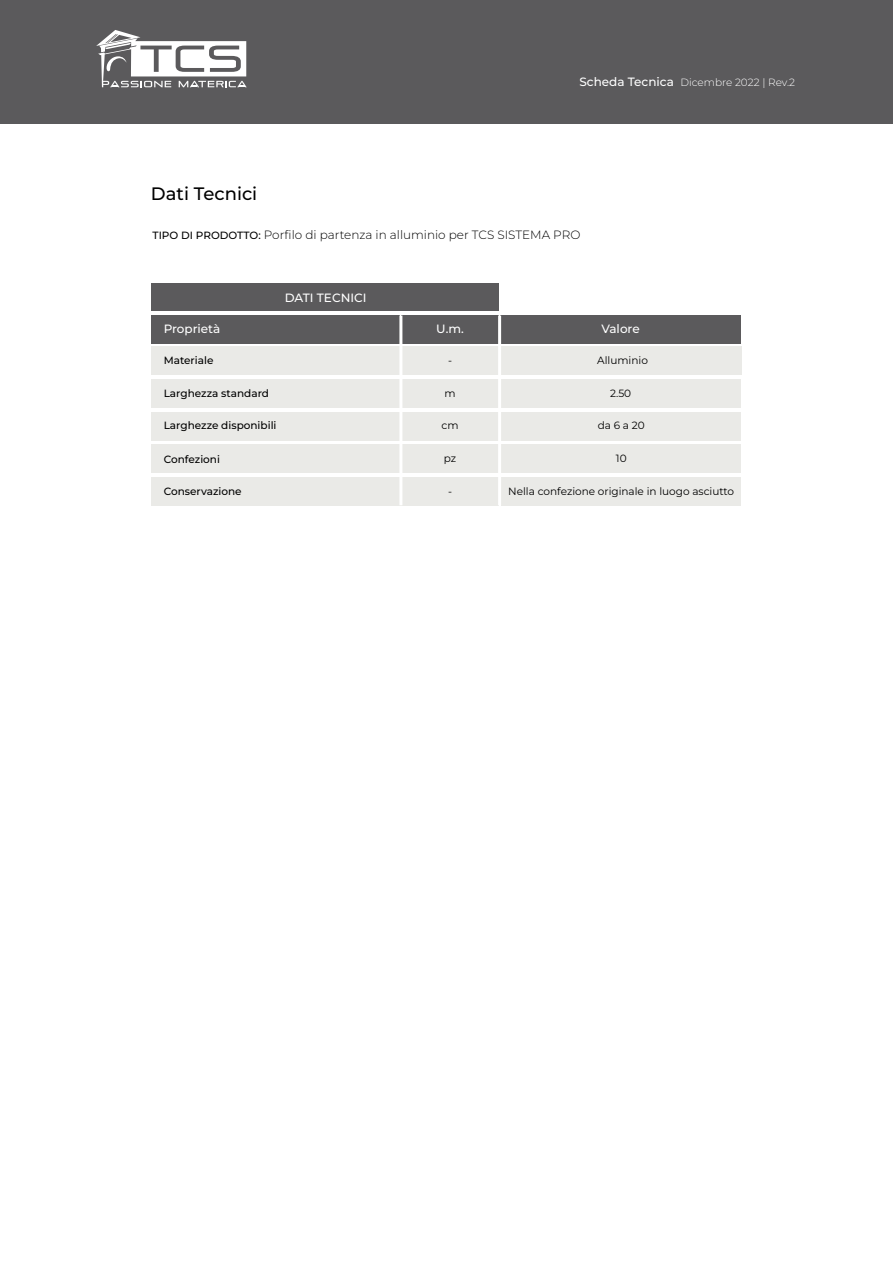
<style>
.page{position:relative;width:893px;height:1263px;background:#fff}
.page>*{position:absolute;margin:0;border:0;box-sizing:border-box;transform-origin:0 0}
.t1{font:100 18px "Montserrat";color:#000}
.t2{font:300 12px "Montserrat";color:#000}
.t3{font:100 12px "Montserrat";color:#fff}
.t4{font:100 10.5px "Montserrat";color:#000}
.t5{font:300 10.5px "Montserrat";color:#fff}
.s1{font-weight:100;font-size:12px}
.s2{font-weight:100;font-size:10.5px}
</style>
<div class="page">
<div style="left:0;top:0;width:893px;height:123px;background:#5b5a5c"></div>
<svg style="left:96px;top:30px;width:151px;height:57px"></svg>
<div style="left:151px;top:347px;width:348px;height:28px;background:#eaeae7"></div>
<div style="left:500px;top:347px;width:241px;height:28px;background:#eaeae7"></div>
<div style="left:151px;top:379px;width:348px;height:29px;background:#eaeae7"></div>
<div style="left:501px;top:379px;width:240px;height:29px;background:#eaeae7"></div>
<div style="left:151px;top:412px;width:348px;height:28px;background:#eaeae7"></div>
<div style="left:501px;top:412px;width:240px;height:28px;background:#eaeae7"></div>
<div style="left:151px;top:445px;width:348px;height:28px;background:#eaeae7"></div>
<div style="left:151px;top:477px;width:348px;height:28px;background:#eaeae7"></div>
<div style="left:501px;top:445px;width:240px;height:28px;background:#eaeae7"></div>
<div style="left:501px;top:477px;width:240px;height:28px;background:#eaeae7"></div>
<div style="left:151px;top:283px;width:348px;height:28px;background:#5b5a5c"></div>
<div style="left:151px;top:315px;width:249px;height:29px;background:#5b5a5c"></div>
<div style="left:401px;top:315px;width:98px;height:29px;background:#5b5a5c"></div>
<div style="left:500px;top:315px;width:241px;height:29px;background:#5b5a5c"></div>
<hr style="left:399px;top:315px;width:3px;height:190px;background:#fff">
<hr style="left:498px;top:315px;width:3px;height:190px;background:#fff">
<h1 class="t1" style="left:151px;top:181px;width:108px">Dati Tecnici</h1>
<p class="t5" style="left:579px;top:75px;width:217px"><span class="s1">Scheda Tecnica</span> Dicembre 2022 | Rev.2</p>
<p class="t2" style="left:153px;top:226px;width:429px"><span class="s2">TIPO DI PRODOTTO:</span> Porfilo di partenza in alluminio per TCS SISTEMA PRO</p>
<p class="t3" style="left:285px;top:290px;width:83px">DATI TECNICI</p>
<p class="t3" style="left:164px;top:321px;width:58px">Proprietà</p>
<p class="t3" style="left:436px;top:321px;width:29px">U.m.</p>
<p class="t3" style="left:602px;top:321px;width:40px">Valore</p>
<p class="t4" style="left:164px;top:353px;width:51px">Materiale</p>
<p class="t4" style="left:164px;top:386px;width:107px">Larghezza standard</p>
<p class="t4" style="left:164px;top:418px;width:114px">Larghezze disponibili</p>
<p class="t4" style="left:164px;top:452px;width:58px">Confezioni</p>
<p class="t4" style="left:164px;top:484px;width:79px">Conservazione</p>
<p class="t4" style="left:448px;top:353px;width:6px">-</p>
<p class="t4" style="left:597px;top:353px;width:52px">Alluminio</p>
<p class="t4" style="left:610px;top:386px;width:23px">2.50</p>
<p class="t4" style="left:598px;top:418px;width:49px">da 6 a 20</p>
<p class="t4" style="left:616px;top:452px;width:12px">10</p>
<p class="t4" style="left:508px;top:484px;width:227px">Nella confezione originale in luogo asciutto</p>
<p class="t4" style="left:444px;top:386px;width:13px">m</p>
<p class="t4" style="left:441px;top:418px;width:19px">cm</p>
<p class="t4" style="left:444px;top:452px;width:14px">pz</p>
<p class="t4" style="left:448px;top:484px;width:6px">-</p>
</div>
